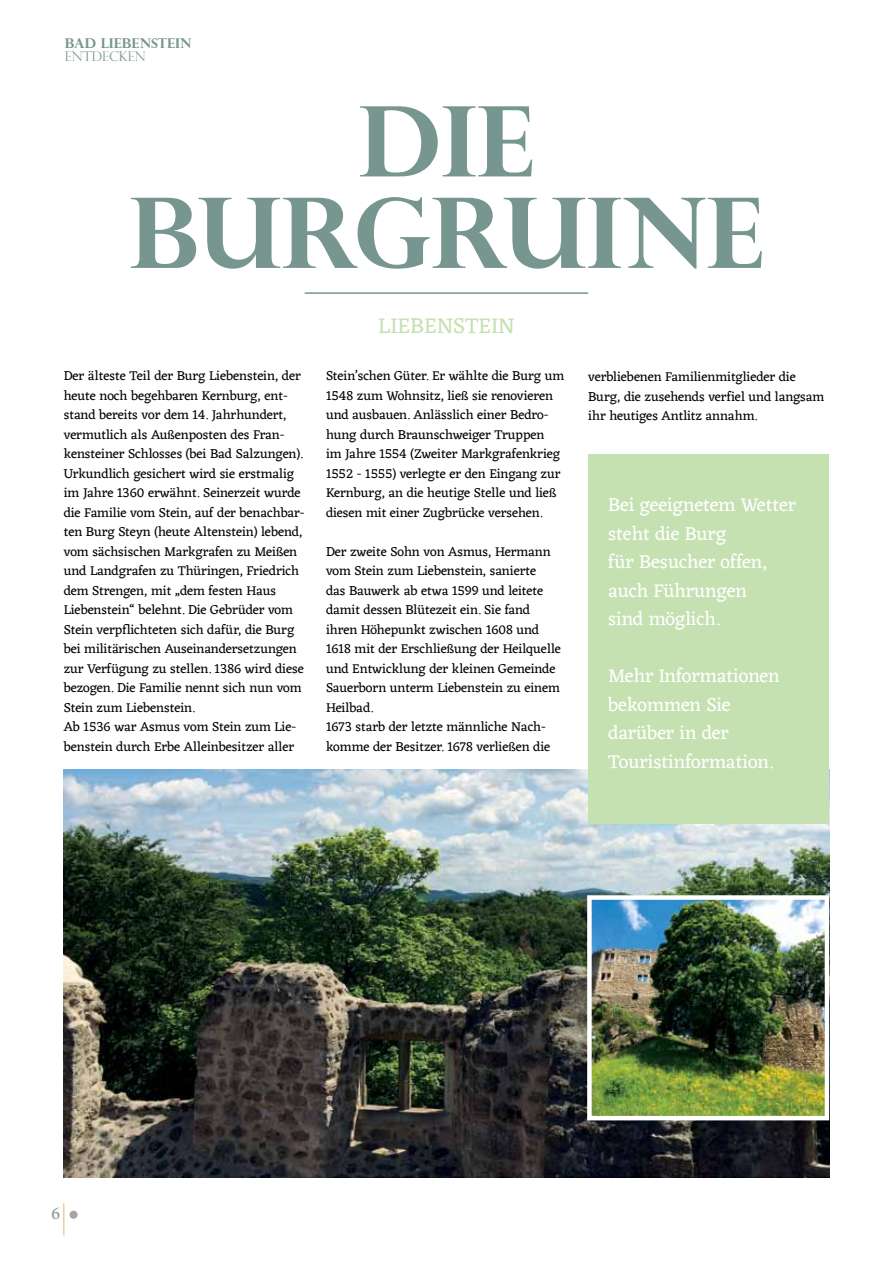
<style>
.page{position:relative;width:893px;height:1263px;background:#fff}
.page>*{position:absolute;margin:0;border:0;box-sizing:border-box;transform-origin:0 0}
.t1{font:700 97.5px/91.5px "Perpetua Titling";color:#76968f;text-align:center}
.t2{font:22.5px "Eczar";color:#c5e1b1}
.t3{font:19.5px/28.5px "Eczar";color:#fff}
.t4{font:18px "Minion Pro";color:#8a8c8e}
.t5{font:13.5px/19.5px "Eczar";color:#000}
.t6{font:700 13.5px "Perpetua Titling";color:#76968f}
.t7{font:300 13.5px "Perpetua Titling";color:#76968f}
</style>
<div class="page">
<hr style="left:63px;top:1203px;width:2px;height:32px;background:#eecf9b">
<div style="left:70px;top:1211px;width:8px;height:8px;background:#a9a3a1;border-radius:50%"></div>
<img style="left:64px;top:770px;width:765px;height:408px">
<div style="left:588px;top:454px;width:241px;height:369px;background:#c5e1b1"></div>
<hr style="left:305px;top:292px;width:283px;height:2px;background:#76968f">
<img style="left:592px;top:900px;width:232px;height:215px">
<div style="left:587px;top:895px;width:242px;height:225px;border:4px solid #fff"></div>
<p class="t6" style="left:65px;top:35px;width:128px">BAD LIEBENSTEIN</p>
<p class="t7" style="left:65px;top:49px;width:82px">ENTDECKEN</p>
<h1 class="t1" style="left:129px;top:94px;width:636px">DIE<br>BURGRUINE</h1>
<p class="t5" style="left:64px;top:367px;width:242px">Der älteste Teil der Burg Liebenstein, der heute noch begehbaren Kernburg, ent&shy;stand bereits vor dem 14. Jahrhundert, vermutlich als Außenposten des Fran&shy;kensteiner Schlosses (bei Bad Salzungen).<br>Urkundlich gesichert wird sie erstmalig im Jahre 1360 erwähnt. Seinerzeit wurde die Familie vom Stein, auf der benachbar&shy;ten Burg Steyn (heute Altenstein) lebend, vom sächsischen Markgrafen zu Meißen und Landgrafen zu Thüringen, Friedrich dem Strengen, mit „dem festen Haus Liebenstein“ belehnt. Die Gebrüder vom Stein verpflichteten sich dafür, die Burg bei militärischen Auseinandersetzungen zur Verfügung zu stellen. 1386 wird diese bezogen. Die Familie nennt sich nun vom Stein zum Liebenstein.<br>Ab 1536 war Asmus vom Stein zum Lie&shy;benstein durch Erbe Alleinbesitzer aller</p>
<h2 class="t2" style="left:378px;top:310px;width:138px">LIEBENSTEIN</h2>
<p class="t5" style="left:326px;top:367px;width:240px">Stein’schen Güter. Er wählte die Burg um 1548 zum Wohnsitz, ließ sie renovieren und ausbauen. Anlässlich einer Bedro&shy;hung durch Braunschweiger Truppen<br>im Jahre 1554 (Zweiter Markgrafenkrieg 1552 - 1555) verlegte er den Eingang zur Kernburg, an die heutige Stelle und ließ diesen mit einer Zugbrücke versehen.</p>
<p class="t5" style="left:326px;top:542px;width:236px">Der zweite Sohn von Asmus, Hermann vom Stein zum Liebenstein, sanierte<br>das Bauwerk ab etwa 1599 und leitete damit dessen Blütezeit ein. Sie fand ihren Höhepunkt zwischen 1608 und 1618 mit der Erschließung der Heilquelle und Entwicklung der kleinen Gemeinde Sauerborn unterm Liebenstein zu einem Heilbad.<br>1673 starb der letzte männliche Nach&shy;komme der Besitzer. 1678 verließen die</p>
<p class="t5" style="left:588px;top:368px;width:237px">verbliebenen Familienmitglieder die<br>Burg, die zusehends verfiel und langsam ihr heutiges Antlitz annahm.</p>
<h3 class="t3" style="left:608px;top:492px;width:189px">Bei geeignetem Wetter steht die Burg<br>für Besucher offen, auch Führungen<br>sind möglich.</h3>
<h3 class="t3" style="left:608px;top:663px;width:173px">Mehr Informationen bekommen Sie darüber in der<br>Touristinformation.</h3>
<h3 class="t4" style="left:52px;top:1201px;width:10px">6</h3>
</div>
